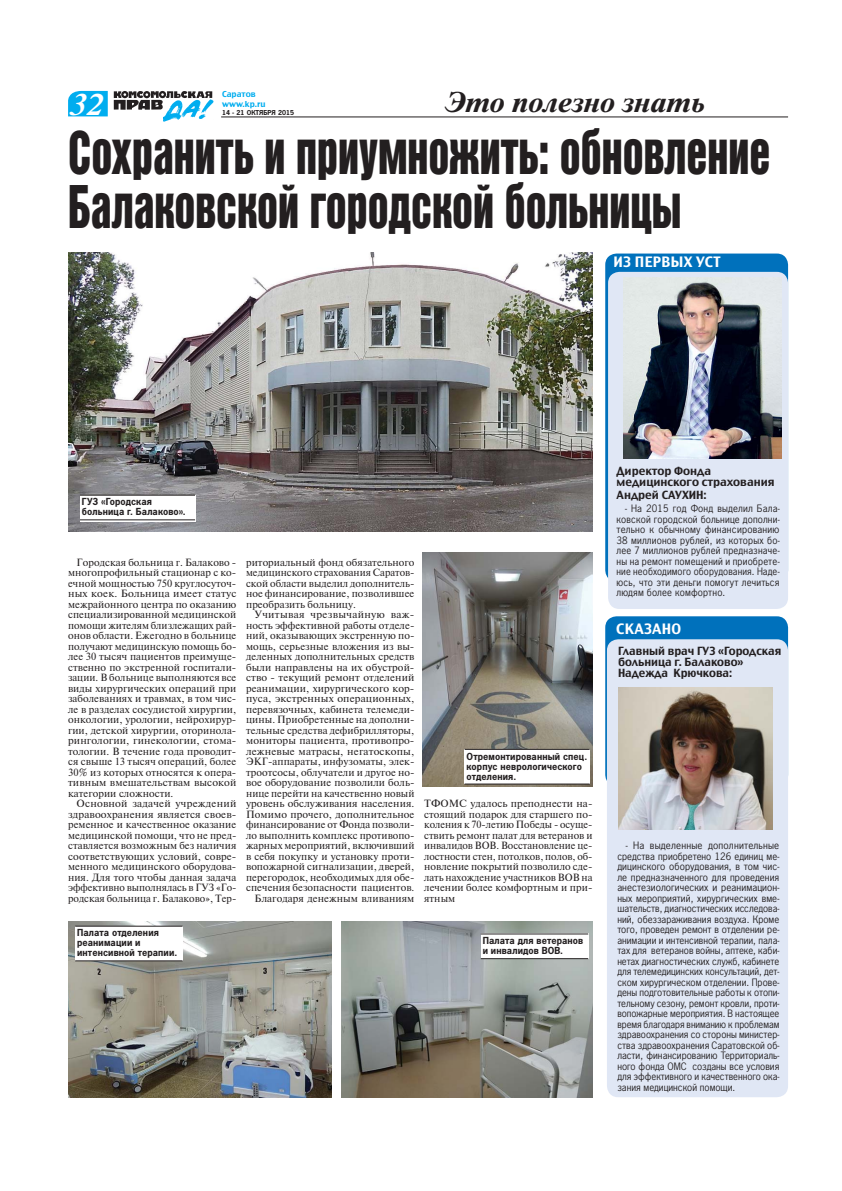
<style>
.page{position:relative;width:842px;height:1191px;background:#fff}
.page>*{position:absolute;margin:0;border:0;box-sizing:border-box;transform-origin:0 0}
.t1{font:59.8px/53.9px "Bastion Kontrast";color:#231f20;scale:.78 1}
.t2{font:italic 700 30px "Newton";color:#fff;scale:1.1 1}
.t3{font:italic 700 28.5px "Newton";color:#231f20;scale:1.12 1}
.t4{font:14px "Rostislav";letter-spacing:.02em;color:#fff}
.t5{font:11px/11px "Rostislav";color:#231f20}
.t6{font:10.5px/10.5px "Newton";letter-spacing:.005em;color:#231f20;text-align:justify}
.t7{font:10.5px/10.5px "Paper Gothic";letter-spacing:.005em;color:#231f20;text-align:justify}
.t8{font:700 10px/10px "Paper Gothic";letter-spacing:.01em;color:#231f20}
.t9{font:8px/9.6px "Rostislav";color:#00adef}
.t10{font:700 7px "Paper Gothic";color:#231f20}
</style>
<div class="page">
<hr style="left:221px;top:116px;width:567px;height:1px;background:#231f20">
<svg style="left:68px;top:91px;width:40px;height:25px"></svg>
<img style="left:163px;top:99px;width:50px;height:22px">
<svg style="left:114px;top:91px;width:98px;height:19px"></svg>
<img style="left:68px;top:253px;width:524px;height:279px">
<img style="left:68px;top:922px;width:264px;height:175px">
<img style="left:342px;top:922px;width:250px;height:175px">
<img style="left:422px;top:552px;width:170px;height:234px">
<div style="left:605px;top:254px;width:183px;height:328px;background:#0071bc;border-radius:11px"></div>
<div style="left:608px;top:272px;width:180px;height:337px;background:#e0e7f5;border-radius:11px"></div>
<img style="left:624px;top:278px;width:157px;height:180px">
<div style="left:80px;top:495px;width:115px;height:27px;background:#fff"></div>
<hr style="left:80px;top:495px;width:115px;height:1px;background:#231f20">
<hr style="left:80px;top:520px;width:115px;height:1px;background:#231f20">
<div style="left:605px;top:616px;width:183px;height:170px;background:#0071bc;border-radius:11px"></div>
<div style="left:607px;top:639px;width:181px;height:458px;background:#e0e7f5;border-radius:11px"></div>
<div style="left:465px;top:749px;width:125px;height:35px;background:#fff"></div>
<hr style="left:465px;top:749px;width:125px;height:1px;background:#231f20">
<hr style="left:465px;top:784px;width:125px;height:1px;background:#231f20">
<div style="left:75px;top:926px;width:108px;height:34px;background:#fff"></div>
<hr style="left:75px;top:926px;width:108px;height:1px;background:#231f20">
<hr style="left:75px;top:961px;width:108px;height:1px;background:#231f20">
<div style="left:481px;top:934px;width:107px;height:25px;background:#fff"></div>
<hr style="left:481px;top:934px;width:107px;height:1px;background:#231f20">
<hr style="left:481px;top:958px;width:107px;height:1px;background:#231f20">
<img style="left:619px;top:687px;width:154px;height:143px">
<h2 class="t2" style="left:70px;top:93px;width:32px">32</h2>
<p class="t9" style="left:222px;top:90px;width:45px">Саратов www.kp.ru</p>
<p class="t10" style="left:222px;top:110px;width:73px">14 - 21 ОКТЯБРЯ 2015</p>
<h3 class="t3" style="left:444px;top:92px;width:235px">Это полезно знать</h3>
<h1 class="t1" style="left:68px;top:129px;width:902px">Сохранить и приумножить: обновление<br>Балаковской городской больницы</h1>
<h3 class="t4" style="left:613px;top:255px;width:109px">ИЗ ПЕРВЫХ УСТ</h3>
<p class="t8" style="left:82px;top:498px;width:105px">ГУЗ «Городская больница г. Балаково».</p>
<p class="t6" style="left:68px;top:558px;width:170px;text-indent:9px">Городская больница г. Балаково - многопрофильный стационар с ко&shy;ечной мощностью 750 круглосуточ&shy;ных коек. Больница имеет статус межрайонного центра по оказанию специализированной медицинской помощи жителям близлежащих рай&shy;онов области. Ежегодно в больнице получают медицинскую помощь бо&shy;лее 30 тысяч пациентов преимуще&shy;ственно по экстренной госпитали&shy;зации. В больнице выполняются все виды хирургических операций при заболеваниях и травмах, в том чис&shy;ле в разделах сосудистой хирургии, онкологии, урологии, нейрохирур&shy;гии, детской хирургии, оторинола&shy;рингологии, гинекологии, стома&shy;тологии. В течение года проводит&shy;ся свыше 13 тысяч операций, более 30% из которых относятся к опера&shy;тивным вмешательствам высокой категории сложности.</p>
<p class="t6" style="left:68px;top:800px;width:170px;text-indent:9px">Основной задачей учреждений здравоохранения является своев&shy;ременное и качественное оказание медицинской помощи, что не пред&shy;ставляется возможным без наличия соответствующих условий, совре&shy;менного медицинского оборудова&shy;ния. Для того чтобы данная задача эффективно выполнялась в ГУЗ «Го&shy;родская больница г. Балаково», Тер-</p>
<p class="t6" style="left:246px;top:558px;width:170px">риториальный фонд обязательного медицинского страхования Саратов&shy;ской области выделил дополнитель&shy;ное финансирование, позволившее преобразить больницу.</p>
<p class="t6" style="left:246px;top:611px;width:170px;text-align:right">Учитывая чрезвычайную важ&shy;ность эффективной работы отделе&shy;ний, оказывающих экстренную по&shy;мощь, серьезные вложения из вы&shy;деленных дополнительных средств были направлены на их обустрой&shy;ство - текущий ремонт отделений реанимации, хирургического кор&shy;пуса, экстренных операционных, перевязочных, кабинета телемеди&shy;цины. Приобретенные на дополни&shy;тельные средства дефибрилляторы, мониторы пациента, противопро&shy;лежневые матрасы, негатоскопы, ЭКГ-аппараты, инфузоматы, элек&shy;троотсосы, облучатели и другое но&shy;вое оборудование позволили боль&shy;нице перейти на качественно новый уровень обслуживания населения.<br>Помимо прочего, дополнительное финансирование от Фонда позволи&shy;ло выполнить комплекс противопо&shy;жарных мероприятий, включивший в себя покупку и установку проти&shy;вопожарной сигнализации, дверей, перегородок, необходимых для обе&shy;спечения безопасности пациентов.<br>Благодаря денежным вливаниям</p>
<p class="t8" style="left:467px;top:752px;width:122px">Отремонтированный спец. корпус неврологического отделения.</p>
<p class="t6" style="left:424px;top:800px;width:170px">ТФОМС удалось преподнести на&shy;стоящий подарок для старшего по&shy;коления к 70-летию Победы - осуще&shy;ствить ремонт палат для ветеранов и инвалидов ВОВ. Восстановление це&shy;лостности стен, потолков, полов, об&shy;новление покрытий позволило сде&shy;лать нахождение участников ВОВ на лечении более комфортным и при&shy;ятным</p>
<p class="t8" style="left:77px;top:929px;width:102px">Палата отделения реанимации и интенсивной терапии.</p>
<p class="t8" style="left:483px;top:937px;width:102px">Палата для ветеранов и инвалидов ВОВ.</p>
<p class="t5" style="left:617px;top:466px;width:159px">Директор Фонда медицинского страхования</p>
<p class="t5" style="left:617px;top:490px;width:92px">Андрей САУХИН:</p>
<p class="t7" style="left:617px;top:505px;width:165px;text-indent:9px">- На 2015 год Фонд выделил Бала&shy;ковской городской больнице дополни&shy;тельно к обычному финансированию 38 миллионов рублей, из которых бо&shy;лее 7 миллионов рублей предназначе&shy;ны на ремонт помещений и приобрете&shy;ние необходимого оборудования. Наде&shy;юсь, что эти деньги помогут лечиться людям более комфортно.</p>
<h3 class="t4" style="left:616px;top:622px;width:67px">СКАЗАНО</h3>
<p class="t5" style="left:618px;top:647px;width:165px">Главный врач ГУЗ «Городская больница г. Балаково»<br>Надежда Крючкова:</p>
<p class="t7" style="left:617px;top:842px;width:164px;text-indent:9px">- На выделенные дополнительные средства приобретено 126 единиц ме&shy;дицинского оборудования, в том чис&shy;ле предназначенного для проведения анестезиологических и реанимацион&shy;ных мероприятий, хирургических вме&shy;шательств, диагностических исследова&shy;ний, обеззараживания воздуха. Кроме того, проведен ремонт в отделении ре&shy;анимации и интенсивной терапии, пала&shy;тах для ветеранов войны, аптеке, каби&shy;нетах диагностических служб, кабинете для телемедицинских консультаций, дет&shy;ском хирургическом отделении. Прове&shy;дены подготовительные работы к отопи&shy;тельному сезону, ремонт кровли, проти&shy;вопожарные мероприятия. В настоящее время благодаря вниманию к проблемам здравоохранения со стороны министер&shy;ства здравоохранения Саратовской об&shy;ласти, финансированию Территориаль&shy;ного фонда ОМС созданы все условия для эффективного и качественного ока&shy;зания медицинской помощи.</p>
</div>
